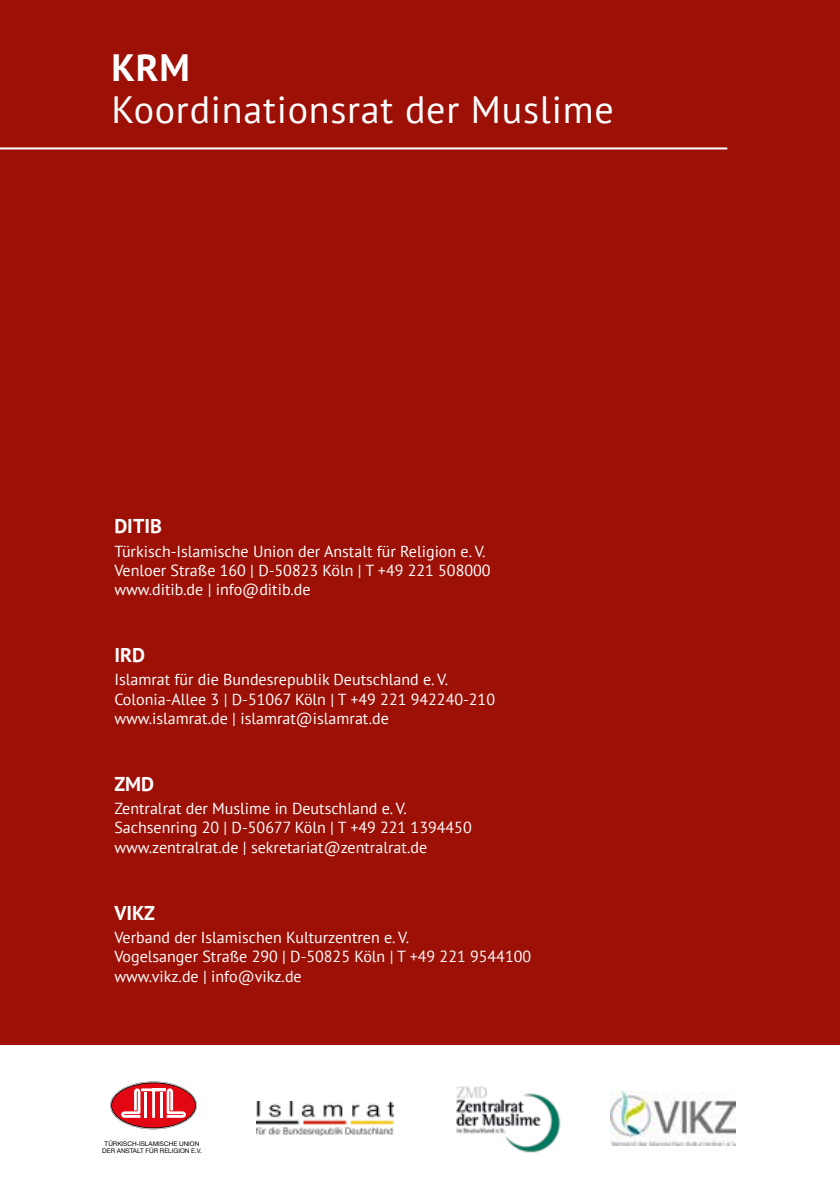
<style>
.page{position:relative;width:840px;height:1191px;background:#fff}
.page>*{position:absolute;margin:0;border:0;box-sizing:border-box;transform-origin:0 0}
.t1{font:38px "PT Sans";letter-spacing:.02em;color:#fff}
.t2{font:700 38px "PT Sans";color:#fff}
.t3{font:700 20px "PT Sans";color:#fff}
.t4{font:16px/19.2px "PT Sans";color:#fff}
.t5{font:6.4px/7.6px "Helvetica Neue";color:#000;text-align:center}
</style>
<div class="page">
<div style="left:0;top:0;width:839px;height:1191px;background:#9c1006"></div>
<div style="left:0;top:1045px;width:839px;height:146px;background:#fff"></div>
<img style="left:456px;top:1086px;width:105px;height:67px">
<img style="left:610px;top:1091px;width:124px;height:54px">
<svg style="left:110px;top:1081px;width:87px;height:48px"></svg>
<img style="left:257px;top:1101px;width:136px;height:34px">
<hr style="left:0;top:147px;width:727px;height:2px;background:#fff">
<h1 class="t2" style="left:111px;top:42px;width:80px">KRM</h1>
<h1 class="t1" style="left:111px;top:85px;width:503px">Koordinationsrat der Muslime</h1>
<p class="t3" style="left:114px;top:513px;width:49px">DITIB</p>
<p class="t4" style="left:114px;top:541px;width:377px">Türkisch-Islamische Union der Anstalt für Religion e. V.<br>Venloer Straße 160 | D-50823 Köln | T +49 221 508000 www.ditib.de | info@ditib.de</p>
<p class="t3" style="left:114px;top:642px;width:32px">IRD</p>
<p class="t4" style="left:114px;top:670px;width:382px">Islamrat für die Bundesrepublik Deutschland e. V.<br>Colonia-Allee 3 | D-51067 Köln | T +49 221 942240-210 www.islamrat.de | islamrat@islamrat.de</p>
<p class="t3" style="left:114px;top:770px;width:41px">ZMD</p>
<p class="t4" style="left:114px;top:798px;width:359px">Zentralrat der Muslime in Deutschland e. V.<br>Sachsenring 20 | D-50677 Köln | T +49 221 1394450 www.zentralrat.de | sekretariat@zentralrat.de</p>
<p class="t3" style="left:114px;top:899px;width:42px">VIKZ</p>
<p class="t4" style="left:114px;top:927px;width:418px">Verband der Islamischen Kulturzentren e. V.<br>Vogelsanger Straße 290 | D-50825 Köln | T +49 221 9544100 www.vikz.de | info@vikz.de</p>
<p class="t5" style="left:102px;top:1139px;width:101px">TÜRKISCH-ISLAMISCHE UNION<br>DER ANSTALT FÜR RELIGION E.V.</p>
</div>
